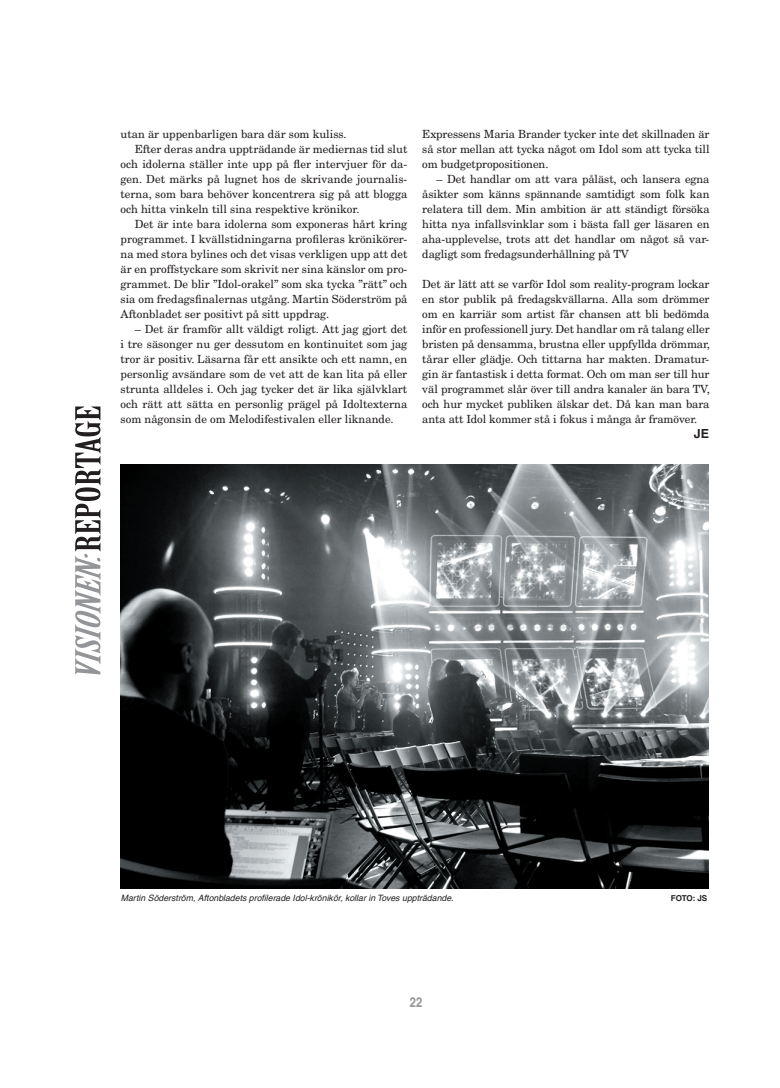
<style>
.page{position:relative;width:780px;height:1088px;background:#fff}
.page>*{position:absolute;margin:0;border:0;box-sizing:border-box;transform-origin:0 0}
.t1{font:italic 33.62px "Birch Std";color:#939598;scale:1.52 1}
.t2{font:700 condensed 13.75px "Helvetica";color:#939598}
.t3{font:700 12.5px "Helvetica";color:#231f20}
.t4{font:11.25px/15px "New Century Schlbk";color:#231f20;text-align:justify}
.t5{font:italic 8.75px "Helvetica";color:#231f20}
.t6{font:700 8.12px "Helvetica";letter-spacing:-.02em;color:#231f20}
.s1{font-style:normal;color:#231f20}
</style>
<div class="page">
<img style="left:120px;top:464px;width:588px;height:424px">
<h1 class="t1" style="left:69px;top:682px;width:184px;rotate:-90deg">VISIONEN:<span class="s1">REPORTAGE</span></h1>
<p class="t4" style="left:120px;top:126px;width:228px">utan är uppenbarligen bara där som kuliss.</p>
<p class="t4" style="left:135px;top:141px;width:274px">Efter deras andra uppträdande är mediernas tid slut</p>
<p class="t4" style="left:120px;top:156px;width:288px">och idolerna ställer inte upp på fler intervjuer för da-</p>
<p class="t4" style="left:120px;top:171px;width:288px">gen. Det märks på lugnet hos de skrivande journalis-</p>
<p class="t4" style="left:120px;top:186px;width:288px">terna, som bara behöver koncentrera sig på att blogga</p>
<p class="t4" style="left:120px;top:201px;width:240px">och hitta vinkeln till sina respektive krönikor.</p>
<p class="t4" style="left:135px;top:216px;width:274px">Det är inte bara idolerna som exponeras hårt kring</p>
<p class="t4" style="left:120px;top:231px;width:288px">programmet. I kvällstidningarna profileras krönikörer-</p>
<p class="t4" style="left:120px;top:246px;width:288px">na med stora bylines och det visas verkligen upp att det</p>
<p class="t4" style="left:120px;top:261px;width:288px">är en proffstyckare som skrivit ner sina känslor om pro-</p>
<p class="t4" style="left:120px;top:276px;width:288px">grammet. De blir ”Idol-orakel” som ska tycka ”rätt” och</p>
<p class="t4" style="left:120px;top:291px;width:288px">sia om fredagsfinalernas utgång. Martin Söderström på</p>
<p class="t4" style="left:120px;top:306px;width:210px">Aftonbladet ser positivt på sitt uppdrag.</p>
<p class="t4" style="left:120px;top:321px;width:288px;text-indent:14px">– Det är framför allt väldigt roligt. Att jag gjort det i tre säsonger nu ger dessutom en kontinuitet som jag tror är positiv. Läsarna får ett ansikte och ett namn, en personlig avsändare som de vet att de kan lita på eller strunta alldeles i. Och jag tycker det är lika självklart och rätt att sätta en personlig prägel på Idoltexterna som någonsin de om Melodifestivalen eller liknande.</p>
<p class="t4" style="left:422px;top:126px;width:289px">Expressens Maria Brander tycker inte det skillnaden är så stor mellan att tycka något om Idol som att tycka till om budgetpropositionen.</p>
<p class="t4" style="left:422px;top:171px;width:289px;text-indent:14px">– Det handlar om att vara påläst, och lansera egna åsikter som känns spännande samtidigt som folk kan relatera till dem. Min ambition är att ständigt försöka hitta nya infallsvinklar som i bästa fall ger läsaren en aha-upplevelse, trots att det handlar om något så var&shy;dagligt som fredagsunderhållning på TV</p>
<p class="t4" style="left:422px;top:276px;width:289px">Det är lätt att se varför Idol som reality-program lockar en stor publik på fredagskvällarna. Alla som drömmer om en karriär som artist får chansen att bli bedömda inför en professionell jury. Det handlar om rå talang eller bristen på densamma, brustna eller uppfyllda drömmar, tårar eller glädje. Och tittarna har makten. Dramatur&shy;gin är fantastisk i detta format. Och om man ser till hur väl programmet slår över till andra kanaler än bara TV, och hur mycket publiken älskar det. Då kan man bara anta att Idol kommer stå i fokus i många år framöver.</p>
<p class="t3" style="left:693px;top:426px;width:17px">JE</p>
<p class="t5" style="left:121px;top:892px;width:334px">Martin Söderström, Aftonbladets profilerade Idol-krönikör, kollar in Toves uppträdande.</p>
<p class="t6" style="left:670px;top:893px;width:38px">FOTO: JS</p>
<p class="t2" style="left:410px;top:994px;width:14px">22</p>
</div>
